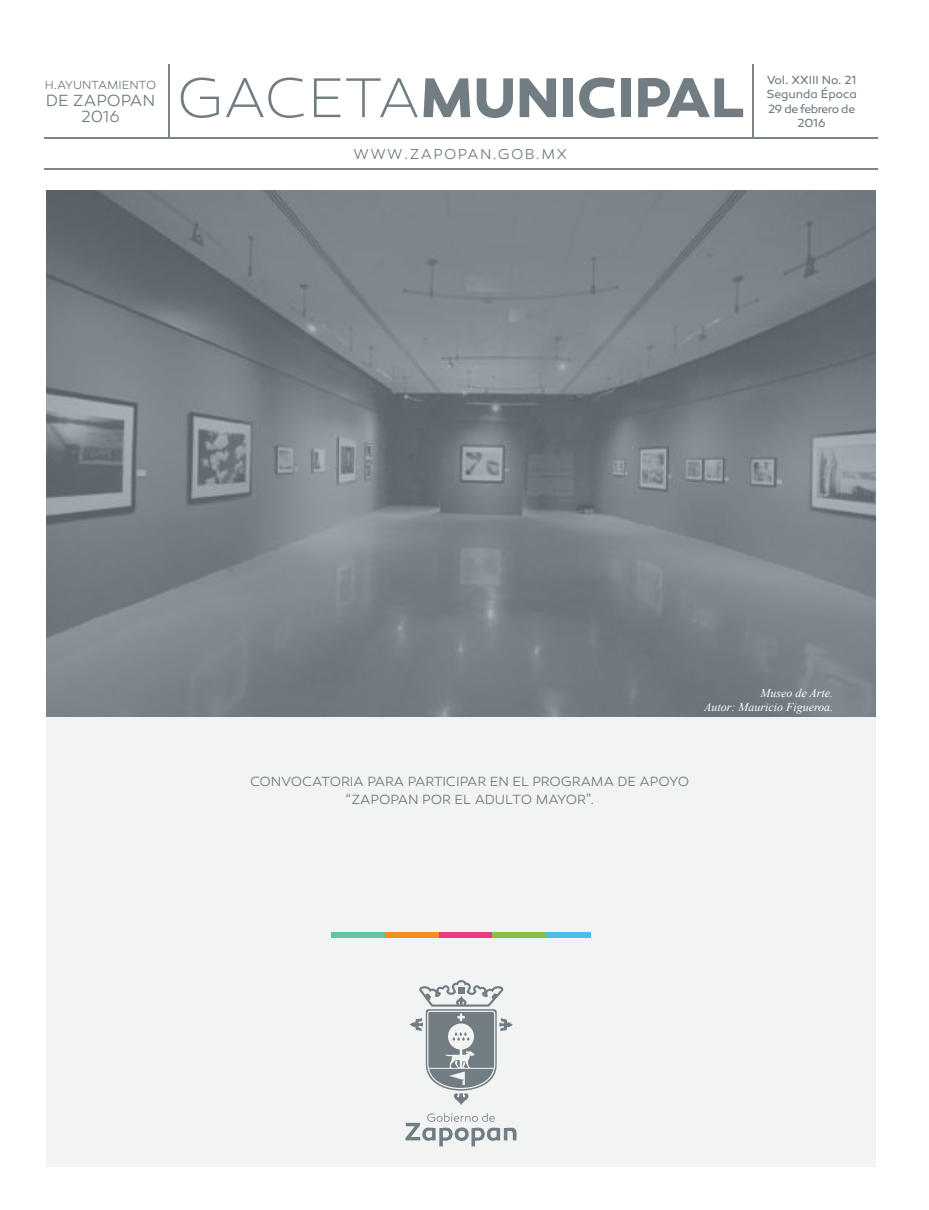
<style>
.page{position:relative;width:929px;height:1210px;background:#fff}
.page>*{position:absolute;margin:0;border:0;box-sizing:border-box;transform-origin:0 0}
.t1{font:700 57px "Canaro";color:#717d83}
.t2{font:300 16.5px/16.5px "Canaro";letter-spacing:-.005em;color:#717d83;text-align:center}
.t3{font:300 14.7px "Canaro";letter-spacing:.1em;color:#717d83}
.t4{font:300 13.5px/18px "Canaro";letter-spacing:-.005em;color:#6f7980;text-align:center}
.t5{font:12px/14.4px "Canaro";letter-spacing:-.005em;color:#6f7980;text-align:center}
.t6{font:italic 12px/14.4px "Times New Roman";color:#fff;text-align:right}
.t7{font:300 12px "Canaro";letter-spacing:-.005em;color:#717d83}
.s1{font-weight:200}
</style>
<div class="page">
<div style="left:46px;top:640px;width:829px;height:526px;background:#f2f3f3"></div>
<svg style="left:409px;top:980px;width:104px;height:124px"></svg>
<svg style="left:405px;top:1113px;width:111px;height:33px"></svg>
<div style="left:438px;top:931px;width:54px;height:6px;background:#eb3b80"></div>
<div style="left:385px;top:931px;width:53px;height:6px;background:#f28e1f"></div>
<div style="left:331px;top:931px;width:54px;height:6px;background:#66c1a1"></div>
<div style="left:546px;top:931px;width:45px;height:6px;background:#4dbee7"></div>
<div style="left:492px;top:931px;width:54px;height:6px;background:#86c23f"></div>
<hr style="left:44px;top:137px;width:833px;height:2px;background:#7c858c">
<hr style="left:44px;top:168px;width:833px;height:2px;background:#7c858c">
<hr style="left:168px;top:64px;width:2px;height:74px;background:#7c858c">
<hr style="left:751px;top:64px;width:2px;height:74px;background:#7c858c">
<img style="left:46px;top:190px;width:829px;height:526px">
<p class="t7" style="left:45px;top:78px;width:113px">H.AYUNTAMIENTO</p>
<p class="t2" style="left:46px;top:92px;width:111px">DE ZAPOPAN<br>2016</p>
<h1 class="t1" style="left:177px;top:62px;width:569px"><span class="s1">GACETA</span>MUNICIPAL</h1>
<p class="t3" style="left:353px;top:145px;width:215px">WWW.ZAPOPAN.GOB.MX</p>
<p class="t5" style="left:766px;top:73px;width:92px">Vol. XXIII No. 21<br>Segunda Época<br>29 de febrero de<br>2016</p>
<p class="t6" style="left:704px;top:685px;width:131px">Museo de Arte.<br>Autor: Mauricio Figueroa.</p>
<p class="t4" style="left:250px;top:772px;width:441px">CONVOCATORIA PARA PARTICIPAR EN EL PROGRAMA DE APOYO “ZAPOPAN POR EL ADULTO MAYOR”.</p>
</div>
